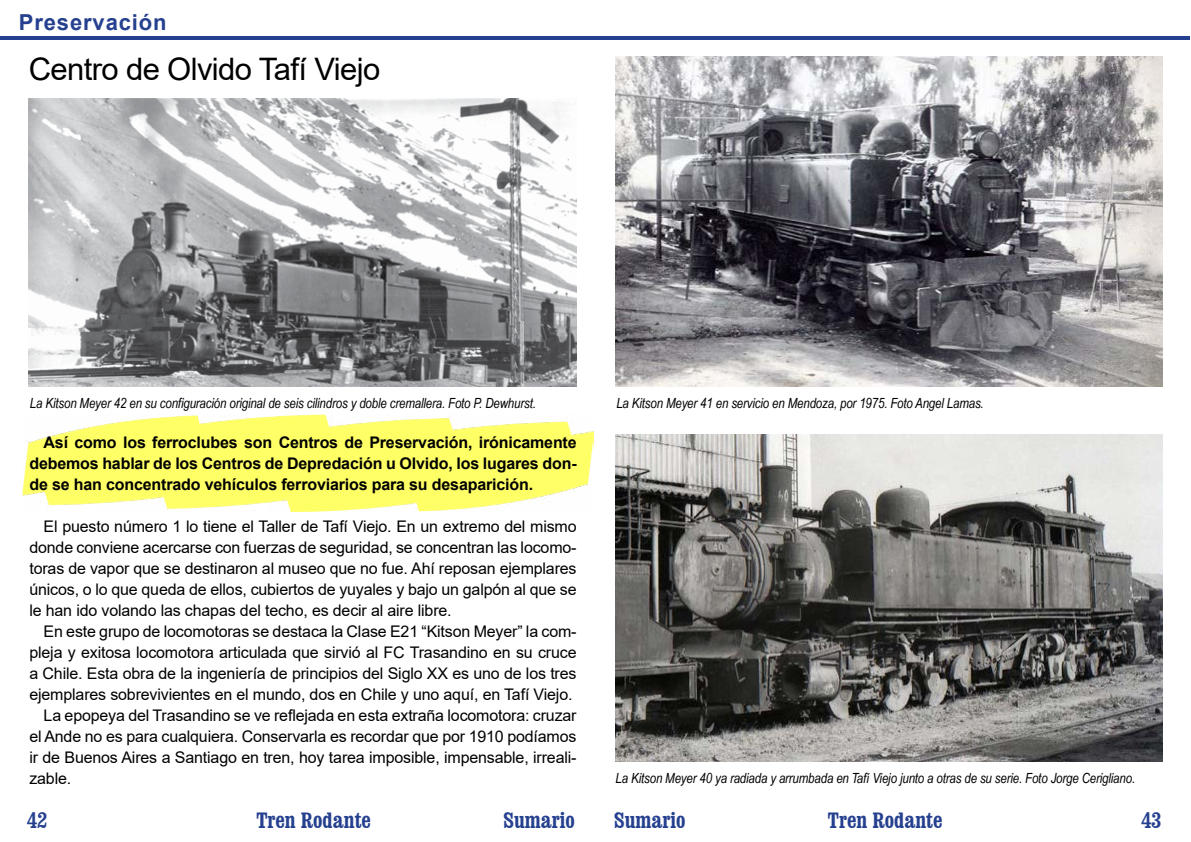
<style>
.page{position:relative;width:1191px;height:842px;background:#fff}
.page>*{position:absolute;margin:0;border:0;box-sizing:border-box;transform-origin:0 0}
.t1{font:31px "Arial";letter-spacing:-.02em;color:#000}
.t2{font:700 condensed 22px "Clarendon BT";color:#25408f}
.t3{font:700 22px "Arial";letter-spacing:.04em;color:#25408f}
.t4{font:16px/21px "Arial";letter-spacing:-.01em;color:#000;text-align:justify}
.t5{font:700 16px/21px "Arial";letter-spacing:-.01em;color:#000;text-align:justify}
.t6{font:italic 14px "Arial Narrow";letter-spacing:-.01em;color:#000}
</style>
<div class="page">
<hr style="left:0;top:36px;width:1189px;height:4px;background:#25408f">
<img style="left:615px;top:435px;width:547px;height:326px">
<img style="left:22px;top:415px;width:572px;height:96px">
<img style="left:28px;top:99px;width:548px;height:288px">
<img style="left:615px;top:57px;width:547px;height:330px">
<h2 class="t3" style="left:19px;top:6px;width:149px">Preservación</h2>
<h1 class="t1" style="left:29px;top:47px;width:353px">Centro de Olvido Tafí Viejo</h1>
<p class="t6" style="left:30px;top:393px;width:507px">La Kitson Meyer 42 en su configuración original de seis cilindros y doble cremallera. Foto P. Dewhurst.</p>
<p class="t5" style="left:29px;top:432px;width:549px;text-indent:14px">Así como los ferroclubes son Centros de Preservación, irónicamente debemos hablar de los Centros de Depredación u Olvido, los lugares don&shy;de se han concentrado vehículos ferroviarios para su desaparición.</p>
<p class="t4" style="left:29px;top:516px;width:549px;text-indent:14px">El puesto número 1 lo tiene el Taller de Tafí Viejo. En un extremo del mismo donde conviene acercarse con fuerzas de seguridad, se concentran las locomo&shy;toras de vapor que se destinaron al museo que no fue. Ahí reposan ejemplares únicos, o lo que queda de ellos, cubiertos de yuyales y bajo un galpón al que se le han ido volando las chapas del techo, es decir al aire libre.</p>
<p class="t4" style="left:44px;top:621px;width:534px">En este grupo de locomotoras se destaca la Clase E21 “Kitson Meyer” la com-</p>
<p class="t4" style="left:29px;top:642px;width:548px">pleja y exitosa locomotora articulada que sirvió al FC Trasandino en su cruce</p>
<p class="t4" style="left:29px;top:663px;width:548px">a Chile. Esta obra de la ingeniería de principios del Siglo XX es uno de los tres</p>
<p class="t4" style="left:29px;top:684px;width:544px">ejemplares sobrevivientes en el mundo, dos en Chile y uno aquí, en Tafí Viejo.</p>
<p class="t4" style="left:44px;top:705px;width:534px">La epopeya del Trasandino se ve reflejada en esta extraña locomotora: cruzar</p>
<p class="t4" style="left:29px;top:726px;width:548px">el Ande no es para cualquiera. Conservarla es recordar que por 1910 podíamos</p>
<p class="t4" style="left:29px;top:747px;width:548px">ir de Buenos Aires a Santiago en tren, hoy tarea imposible, impensable, irreali-</p>
<p class="t4" style="left:29px;top:768px;width:43px">zable.</p>
<p class="t6" style="left:616px;top:394px;width:369px">La Kitson Meyer 41 en servicio en Mendoza, por 1975. Foto Angel Lamas.</p>
<p class="t6" style="left:615px;top:769px;width:521px">La Kitson Meyer 40 ya radiada y arrumbada en Tafí Viejo junto a otras de su serie. Foto Jorge Cerigliano.</p>
<h2 class="t2" style="left:27px;top:807px;width:22px">42</h2>
<h2 class="t2" style="left:256px;top:807px;width:116px">Tren Rodante</h2>
<h2 class="t2" style="left:503px;top:807px;width:73px">Sumario</h2>
<h2 class="t2" style="left:614px;top:807px;width:73px">Sumario</h2>
<h2 class="t2" style="left:828px;top:807px;width:116px">Tren Rodante</h2>
<h2 class="t2" style="left:1141px;top:807px;width:22px">43</h2>
</div>
